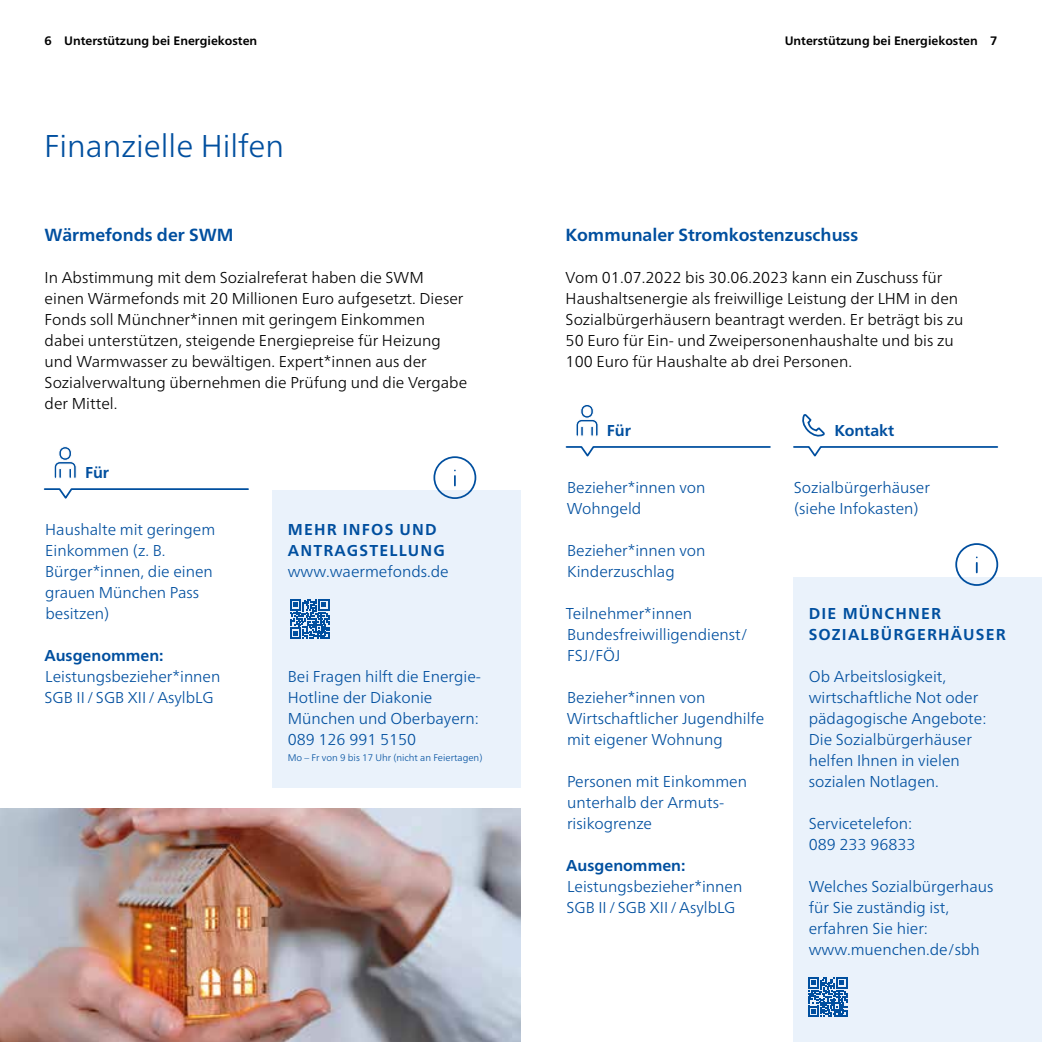
<style>
.page{position:relative;width:1042px;height:1042px;background:#fff}
.page>*{position:absolute;margin:0;border:0;box-sizing:border-box;transform-origin:0 0}
.t1{font:300 31.5px "Frutiger Neue LT Pro";color:#004f9f}
.t2{font:700 17.5px "Frutiger Neue LT Pro";color:#004f9f}
.t3{font:300 15.75px/21px "Frutiger Neue LT Pro";color:#004f9f}
.t4{font:300 15.75px/21px "Frutiger Neue LT Pro";color:#000}
.t5{font:700 15.75px/21px "Frutiger Neue LT Pro";letter-spacing:.075em;color:#004f9f}
.t6{font:700 15.75px "Frutiger Neue LT Pro";color:#004f9f}
.t7{font:700 12.25px "Frutiger Neue LT Pro";color:#000}
.t8{font:300 9.62px "Frutiger Neue LT Pro";color:#004f9f}
</style>
<div class="page">
<img style="left:0;top:808px;width:521px;height:234px">
<div style="left:273px;top:490px;width:248px;height:297px;background:#eaf2fb"></div>
<div style="left:433px;top:456px;width:43px;height:43px;border:2px solid #004f9f;border-radius:50%"></div>
<svg style="left:454px;top:470px;width:2px;height:15px"></svg>
<svg style="left:290px;top:599px;width:39px;height:40px"></svg>
<div style="left:794px;top:577px;width:248px;height:465px;background:#eaf2fb"></div>
<svg style="left:808px;top:977px;width:39px;height:40px"></svg>
<div style="left:955px;top:543px;width:43px;height:43px;border:2px solid #004f9f;border-radius:50%"></div>
<svg style="left:976px;top:557px;width:1px;height:15px"></svg>
<svg style="left:54px;top:446px;width:23px;height:33px"></svg>
<svg style="left:43px;top:488px;width:206px;height:11px"></svg>
<svg style="left:802px;top:414px;width:23px;height:23px"></svg>
<svg style="left:576px;top:404px;width:22px;height:33px"></svg>
<svg style="left:590px;top:426px;width:4px;height:10px"></svg>
<svg style="left:565px;top:446px;width:206px;height:11px"></svg>
<svg style="left:793px;top:446px;width:206px;height:11px"></svg>
<p class="t7" style="left:45px;top:33px;width:214px">6 Unterstützung bei Energiekosten</p>
<p class="t7" style="left:785px;top:33px;width:214px">Unterstützung bei Energiekosten 7</p>
<h1 class="t1" style="left:44px;top:127px;width:242px">Finanzielle Hilfen</h1>
<p class="t2" style="left:45px;top:225px;width:190px">Wärmefonds der SWM</p>
<p class="t4" style="left:45px;top:267px;width:424px">In Abstimmung mit dem Sozialreferat haben die SWM<br>einen Wärmefonds mit 20 Millionen Euro aufgesetzt. Dieser Fonds soll Münchner*innen mit geringem Einkommen dabei unterstützen, steigende Energiepreise für Heizung und Warmwasser zu bewältigen. Expert*innen aus der Sozialverwaltung übernehmen die Prüfung und die Vergabe der Mittel.</p>
<p class="t5" style="left:85px;top:462px;width:25px">Für</p>
<p class="t3" style="left:45px;top:519px;width:172px">Haushalte mit geringem<br>Einkommen (z. B.<br>Bürger*innen, die einen grauen München Pass besitzen)</p>
<p class="t6" style="left:44px;top:646px;width:121px">Ausgenommen:</p>
<p class="t3" style="left:45px;top:666px;width:177px">Leistungsbezieher*innen<br>SGB II /SGB XII /AsylbLG</p>
<p class="t5" style="left:288px;top:519px;width:159px">MEHR INFOS UND<br>ANTRAGSTELLUNG</p>
<p class="t3" style="left:288px;top:561px;width:162px">www.waermefonds.de</p>
<p class="t3" style="left:288px;top:666px;width:195px">Bei Fragen hilft die Energie-<br>Hotline der Diakonie<br>München und Oberbayern:<br>089 126 991 5150</p>
<p class="t8" style="left:288px;top:752px;width:196px">Mo – Fr von 9 bis 17 Uhr (nicht an Feiertagen)</p>
<p class="t2" style="left:566px;top:225px;width:294px">Kommunaler Stromkostenzuschuss</p>
<p class="t4" style="left:566px;top:267px;width:399px">Vom 01.07.2022 bis 30.06.2023 kann ein Zuschuss für Haushaltsenergie als freiwillige Leistung der LHM in den Sozialbürgerhäusern beantragt werden. Er beträgt bis zu 50 Euro für Ein- und Zweipersonenhaushalte und bis zu 100 Euro für Haushalte ab drei Personen.</p>
<p class="t5" style="left:607px;top:419px;width:25px">Für</p>
<p class="t6" style="left:834px;top:421px;width:61px">Kontakt</p>
<p class="t3" style="left:567px;top:477px;width:140px">Bezieher*innen von<br>Wohngeld</p>
<p class="t3" style="left:567px;top:540px;width:140px">Bezieher*innen von<br>Kinderzuschlag</p>
<p class="t3" style="left:566px;top:603px;width:184px">Teilnehmer*innen<br>Bundesfreiwilligendienst/<br>FSJ/FÖJ</p>
<p class="t3" style="left:567px;top:687px;width:199px">Bezieher*innen von<br>Wirtschaftlicher Jugendhilfe mit eigener Wohnung</p>
<p class="t3" style="left:567px;top:771px;width:181px">Personen mit Einkommen unterhalb der Armuts&shy;risikogrenze</p>
<p class="t6" style="left:566px;top:856px;width:121px">Ausgenommen:</p>
<p class="t3" style="left:566px;top:876px;width:177px">Leistungsbezieher*innen<br>SGB II /SGB XII /AsylbLG</p>
<p class="t3" style="left:794px;top:477px;width:138px">Sozialbürgerhäuser (siehe Infokasten)</p>
<p class="t5" style="left:809px;top:603px;width:198px">DIE MÜNCHNER<br>SOZIALBÜRGERHÄUSER</p>
<p class="t3" style="left:809px;top:666px;width:179px">Ob Arbeitslosigkeit, wirtschaftliche Not oder pädagogische Angebote:<br>Die Sozialbürgerhäuser helfen Ihnen in vielen sozialen Notlagen.</p>
<p class="t3" style="left:809px;top:813px;width:108px">Servicetelefon:<br>089 233 96833</p>
<p class="t3" style="left:809px;top:876px;width:186px">Welches Sozialbürgerhaus für Sie zuständig ist, erfahren Sie hier: www.muenchen.de/sbh</p>
</div>
